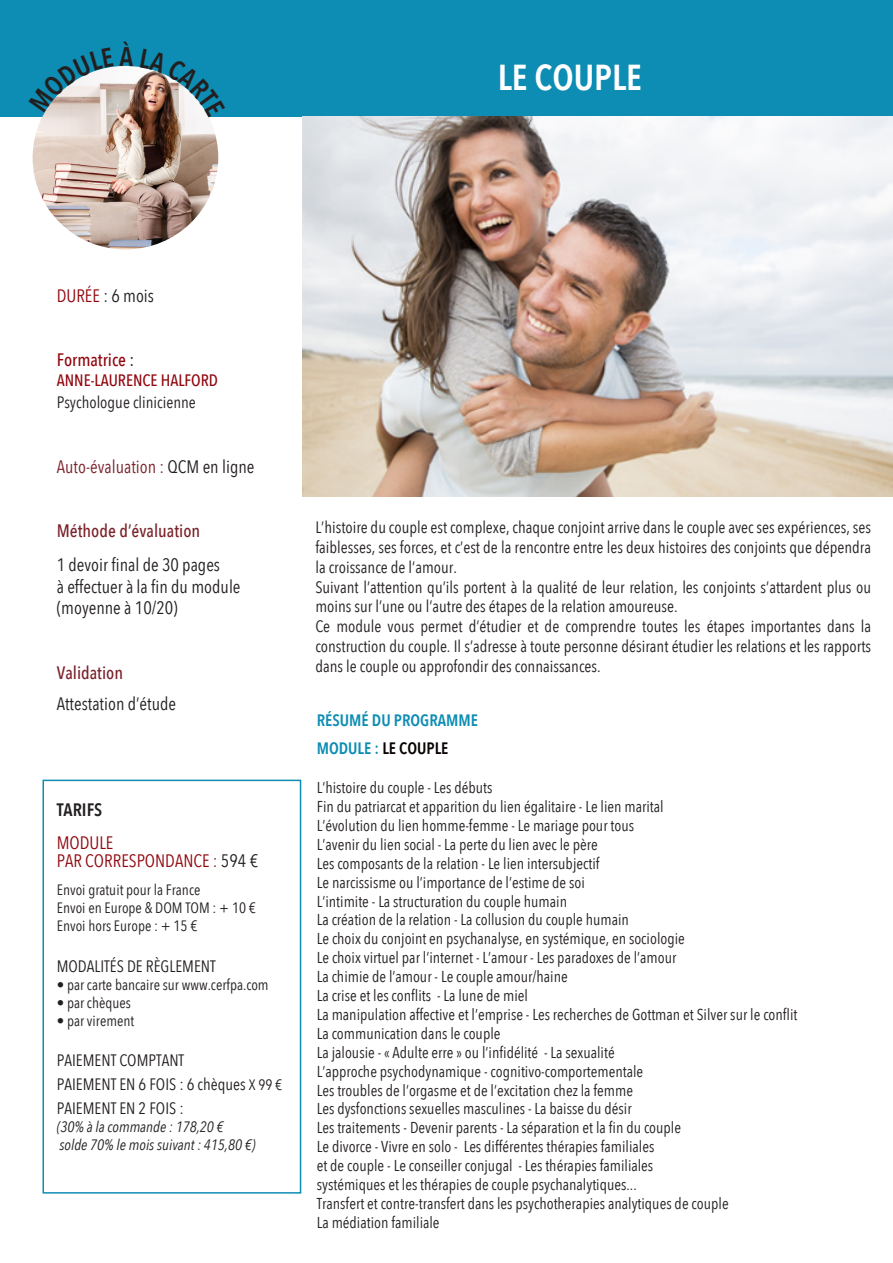
<style>
.page{position:relative;width:893px;height:1263px;background:#fff}
.page>*{position:absolute;margin:0;border:0;box-sizing:border-box;transform-origin:0 0}
.t1{font:600 36px "Avenir Next Condensed";color:#fff}
.BLOC_page_paire{font:18px/21.6px "Avenir Next Condensed";color:#231f20}
.BLOC_page_paire-2{font:500 18px "Avenir Next Condensed";color:#7b2129}
.BLOC_page_paire-3{font:18px "Avenir Next Condensed";color:#91060e}
.BLOC_page_paire-4{font:18px "Avenir Next Condensed";color:#7b2129}
.BLOC_page_paire-5{font:500 18px "Avenir Next Condensed";color:#91060e}
.BLOC_page_paire-6{font:600 18px "Avenir Next Condensed";color:#231f20}
.BLOC_page_paire-7{font:16.5px/19.8px "Avenir Next Condensed";color:#231f20;text-align:justify}
.t2{font:500 16.5px "Avenir Next Condensed";color:#91060e}
.t3{font:600 16.5px "Avenir Next Condensed";color:#0d8db3}
.t4{font:600 16.5px "Avenir Next Condensed";color:#080302}
.t5{font:15.75px "Avenir Next Condensed";color:#231f20}
.BLOC_page_paire-8{font:15px "Avenir Next Condensed";color:#231f20}
.BLOC_page_paire-9{font:italic 15px "Avenir Next Condensed";color:#231f20}
.s1{color:#91060e}
.s2{color:#231f20}
.s3{color:#7b2129}
.s4{font-size:15px}
.s5{color:#0d8db3}
</style>
<div class="page">
<div style="left:0;top:0;width:893px;height:117px;background:#0d8db3"></div>
<div style="left:43px;top:780px;width:258px;height:413px;border:2px solid #0d8db3"></div>
<img style="left:33px;top:66px;width:185px;height:183px">
<img style="left:303px;top:117px;width:590px;height:380px">
<svg style="left:33px;top:66px;width:81px;height:46px"></svg>
<svg style="left:140px;top:66px;width:78px;height:51px"></svg>
<p class="t1" style="left:498px;top:46px;width:146px">LE COUPLE</p>
<p class="BLOC_page_paire" style="left:57px;top:284px;width:99px"><span class="s1">DURÉE</span> : 6 mois</p>
<p class="BLOC_page_paire-5" style="left:57px;top:349px;width:79px">Formatrice <span class="s2">:</span></p>
<p class="t2" style="left:57px;top:370px;width:163px">ANNE-LAURENCE HALFORD</p>
<p class="BLOC_page_paire-7" style="left:57px;top:391px;width:141px">Psychologue clinicienne</p>
<p class="BLOC_page_paire-4" style="left:57px;top:451px;width:199px">Auto-évaluation : <span class="s2">QCM en ligne</span></p>
<p class="BLOC_page_paire-2" style="left:57px;top:520px;width:145px">Méthode d’évaluation</p>
<p class="BLOC_page_paire" style="left:57px;top:553px;width:165px">1 devoir final de 30 pages</p>
<p class="BLOC_page_paire" style="left:57px;top:575px;width:185px">à effectuer à la fin du module (moyenne à 10/20)</p>
<p class="BLOC_page_paire-2" style="left:57px;top:662px;width:68px">Validation</p>
<p class="BLOC_page_paire" style="left:57px;top:692px;width:121px">Attestation d’étude</p>
<p class="BLOC_page_paire-6" style="left:57px;top:794px;width:47px">TARIFS</p>
<p class="BLOC_page_paire-3" style="left:57px;top:827px;width:58px">MODULE</p>
<p class="BLOC_page_paire-3" style="left:57px;top:845px;width:203px">PAR CORRESPONDANCE <span class="s3">:</span> <span class="s2">594 €</span></p>
<p class="BLOC_page_paire-8" style="left:57px;top:877px;width:145px">Envoi gratuit pour la France</p>
<p class="BLOC_page_paire-8" style="left:57px;top:895px;width:201px">Envoi en Europe &amp; DOM TOM : + 10 €</p>
<p class="BLOC_page_paire-8" style="left:57px;top:913px;width:142px">Envoi hors Europe : + 15 €</p>
<p class="BLOC_page_paire-7" style="left:57px;top:955px;width:161px">MODALITÉS DE RÈGLEMENT</p>
<p class="BLOC_page_paire-8" style="left:57px;top:972px;width:213px">• par carte bancaire sur www.cerfpa.com</p>
<p class="BLOC_page_paire-8" style="left:57px;top:990px;width:76px">• par chèques</p>
<p class="BLOC_page_paire-8" style="left:57px;top:1008px;width:79px">• par virement</p>
<p class="BLOC_page_paire-7" style="left:57px;top:1049px;width:129px">PAIEMENT COMPTANT</p>
<p class="BLOC_page_paire-7" style="left:57px;top:1073px;width:227px">PAIEMENT EN 6 FOIS : 6 chèques <span class="s4">X 99 €</span></p>
<p class="BLOC_page_paire-7" style="left:57px;top:1098px;width:128px">PAIEMENT EN 2 FOIS :</p>
<p class="BLOC_page_paire-9" style="left:57px;top:1118px;width:168px">(30% à la commande : 178,20 €</p>
<p class="BLOC_page_paire-9" style="left:60px;top:1136px;width:197px">solde 70% le mois suivant : 415,80 €)</p>
<p class="BLOC_page_paire-7" style="left:315px;top:517px;width:557px">L’histoire du couple est complexe, chaque conjoint arrive dans le couple avec ses expériences, ses faiblesses, ses forces, et c’est de la rencontre entre les deux histoires des conjoints que dépendra la croissance de l’amour.</p>
<p class="BLOC_page_paire-7" style="left:315px;top:576px;width:557px">Suivant l’attention qu’ils portent à la qualité de leur relation, les conjoints s’attardent plus ou moins sur l’une ou l’autre des étapes de la relation amoureuse.</p>
<p class="BLOC_page_paire-7" style="left:315px;top:616px;width:557px">Ce module vous permet d’étudier et de comprendre toutes les étapes importantes dans la construction du couple. Il s’adresse à toute personne désirant étudier les relations et les rapports dans le couple ou approfondir des connaissances.</p>
<p class="t3" style="left:317px;top:705px;width:163px">RÉSUMÉ DU PROGRAMME</p>
<p class="t4" style="left:317px;top:734px;width:133px"><span class="s5">MODULE :</span> LE COUPLE</p>
<p class="t5" style="left:317px;top:774px;width:177px">L’histoire du couple - Les débuts</p>
<p class="t5" style="left:317px;top:793px;width:348px">Fin du patriarcat et apparition du lien égalitaire - Le lien marital</p>
<p class="t5" style="left:317px;top:812px;width:319px">L’évolution du lien homme-femme - Le mariage pour tous</p>
<p class="t5" style="left:317px;top:831px;width:282px">L’avenir du lien social - La perte du lien avec le père</p>
<p class="t5" style="left:317px;top:850px;width:284px">Les composants de la relation - Le lien intersubjectif</p>
<p class="t5" style="left:317px;top:869px;width:270px">Le narcissisme ou l’importance de l’estime de soi</p>
<p class="t5" style="left:317px;top:887px;width:252px">L’intimite - La structuration du couple humain</p>
<p class="t5" style="left:317px;top:906px;width:314px">La création de la relation - La collusion du couple humain</p>
<p class="t5" style="left:317px;top:925px;width:370px">Le choix du conjoint en psychanalyse, en systémique, en sociologie</p>
<p class="t5" style="left:317px;top:944px;width:361px">Le choix virtuel par l’internet - L’amour - Les paradoxes de l’amour</p>
<p class="t5" style="left:317px;top:963px;width:252px">La chimie de l’amour - Le couple amour/haine</p>
<p class="t5" style="left:317px;top:982px;width:213px">La crise et les conflits - La lune de miel</p>
<p class="t5" style="left:317px;top:1001px;width:482px">La manipulation affective et l’emprise - Les recherches de Gottman et Silver sur le conflit</p>
<p class="t5" style="left:317px;top:1020px;width:185px">La communication dans le couple</p>
<p class="t5" style="left:317px;top:1039px;width:299px">La jalousie - « Adulte erre » ou l’infidélité - La sexualité</p>
<p class="t5" style="left:317px;top:1058px;width:328px">L’approche psychodynamique - cognitivo-comportementale</p>
<p class="t5" style="left:317px;top:1076px;width:318px">Les troubles de l’orgasme et de l’excitation chez la femme</p>
<p class="t5" style="left:317px;top:1095px;width:316px">Les dysfonctions sexuelles masculines - La baisse du désir</p>
<p class="t5" style="left:317px;top:1114px;width:366px">Les traitements - Devenir parents - La séparation et la fin du couple</p>
<p class="t5" style="left:317px;top:1133px;width:339px">Le divorce - Vivre en solo - Les différentes thérapies familiales</p>
<p class="t5" style="left:317px;top:1152px;width:338px">et de couple - Le conseiller conjugal - Les thérapies familiales</p>
<p class="t5" style="left:317px;top:1171px;width:321px">systémiques et les thérapies de couple psychanalytiques...</p>
<p class="t5" style="left:317px;top:1190px;width:413px">Transfert et contre-transfert dans les psychotherapies analytiques de couple</p>
<p class="t5" style="left:317px;top:1209px;width:124px">La médiation familiale</p>
</div>
